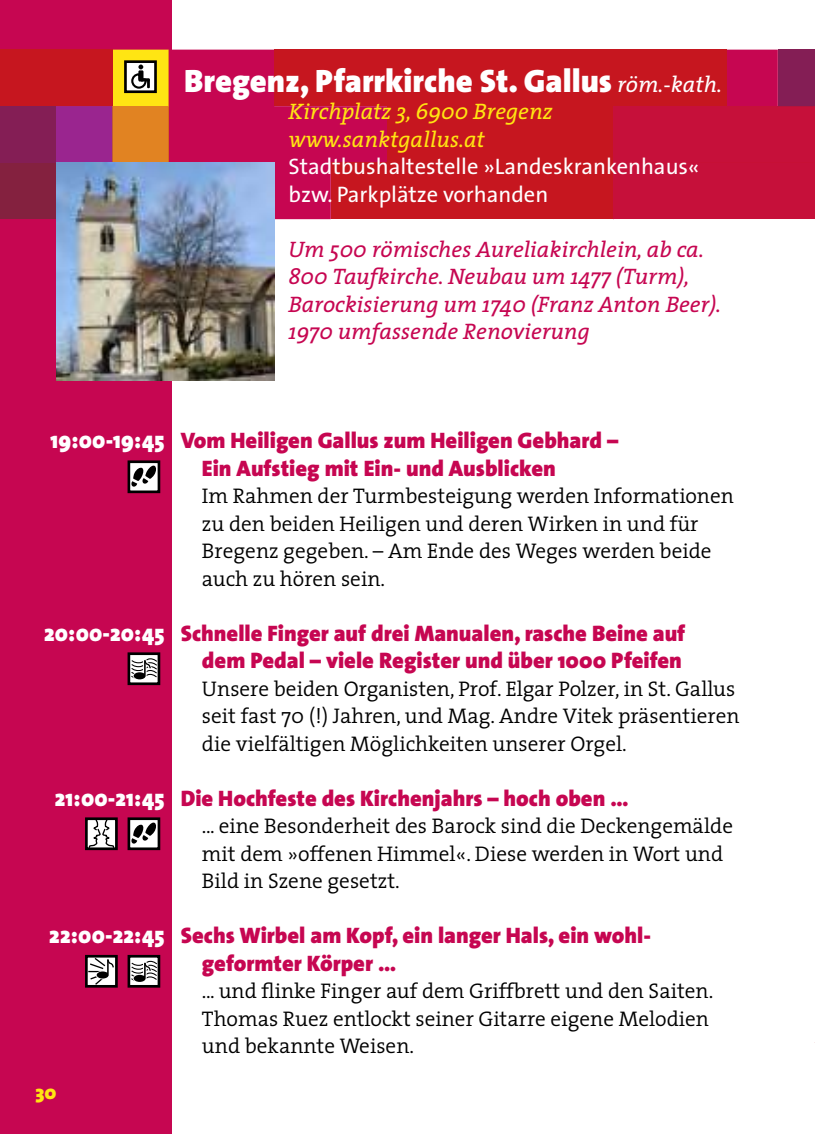
<style>
.page{position:relative;width:815px;height:1134px;background:#fff}
.page>*{position:absolute;margin:0;border:0;box-sizing:border-box;transform-origin:0 0}
.t1{font:900 32.5px "The Sans";color:#fff}
.t2{font:900 22.5px/27.5px "The Sans";color:#c60651}
.t3{font:italic 22.5px/27.5px "The Serif";color:#c60651}
.t4{font:22.5px/27.5px "The Sans";color:#fff}
.t5{font:italic 22.5px/27.5px "The Serif";color:#ffe512}
.t6{font:300 21.25px/27.5px "The Serif";color:#000}
.t7{font:900 20px "The Sans";color:#ffe512}
.s1{font-family:"The Serif";font-weight:400;font-style:italic;font-size:22.5px}
.s2{font-size:23.75px;color:#fff}
</style>
<div class="page">
<div style="left:0;top:0;width:172px;height:1134px;background:#c60651"></div>
<div style="left:129px;top:462px;width:30px;height:30px;background:#fff"></div>
<div style="left:128px;top:460px;width:32px;height:33px;border:3px solid #000"></div>
<svg style="left:131px;top:465px;width:26px;height:22px"></svg>
<div style="left:129px;top:654px;width:30px;height:30px;background:#fff"></div>
<div style="left:128px;top:652px;width:32px;height:33px;border:3px solid #000"></div>
<svg style="left:130px;top:657px;width:28px;height:23px"></svg>
<div style="left:129px;top:956px;width:30px;height:30px;background:#fff"></div>
<div style="left:128px;top:955px;width:32px;height:33px;border:3px solid #000"></div>
<svg style="left:130px;top:959px;width:28px;height:24px"></svg>
<div style="left:129px;top:819px;width:30px;height:30px;background:#fff"></div>
<div style="left:128px;top:817px;width:32px;height:33px;border:3px solid #000"></div>
<svg style="left:131px;top:822px;width:26px;height:22px"></svg>
<div style="left:85px;top:817px;width:33px;height:33px;border:3px solid #000"></div>
<svg style="left:88px;top:818px;width:27px;height:31px"></svg>
<div style="left:85px;top:955px;width:33px;height:33px;border:3px solid #000"></div>
<svg style="left:87px;top:956px;width:29px;height:30px"></svg>
<div style="left:169px;top:50px;width:609px;height:169px;background:#c60651"></div>
<div style="left:0;top:50px;width:112px;height:56px;background:#c6161f"></div>
<div style="left:274px;top:50px;width:452px;height:56px;background:#c6161f"></div>
<div style="left:387px;top:106px;width:226px;height:57px;background:#c6161f"></div>
<div style="left:331px;top:163px;width:282px;height:56px;background:#c6161f"></div>
<div style="left:613px;top:163px;width:201px;height:56px;background:#c6103a"></div>
<div style="left:613px;top:106px;width:201px;height:57px;background:#c6103a"></div>
<div style="left:0;top:163px;width:56px;height:56px;background:#84213f"></div>
<div style="left:0;top:106px;width:56px;height:57px;background:#841e55"></div>
<div style="left:778px;top:50px;width:36px;height:56px;background:#841e55"></div>
<hr style="left:814px;top:163px;width:1px;height:56px;background:#c6103a">
<hr style="left:814px;top:106px;width:1px;height:57px;background:#c6103a">
<hr style="left:814px;top:50px;width:1px;height:56px;background:#841e55">
<svg style="left:56px;top:50px;width:113px;height:113px"></svg>
<img style="left:56px;top:163px;width:218px;height:218px">
<h1 class="t1" style="left:184px;top:60px;width:539px">Bregenz, Pfarrkirche St. Gallus <span class="s1">röm.-kath.</span></h1>
<p class="t5" style="left:288px;top:98px;width:266px">Kirchplatz 3, 6900 Bregenz www.sanktgallus.at</p>
<p class="t4" style="left:288px;top:153px;width:413px">Stadtbushaltestelle »Landeskrankenhaus« bzw. Parkplätze vorhanden</p>
<p class="t3" style="left:288px;top:236px;width:434px">Um 500 römisches Aureliakirchlein, ab ca.<br>800 Taufkirche. Neubau um 1477 (Turm), Barockisierung um 1740 (Franz Anton Beer).<br>1970 umfassende Renovierung</p>
<p class="t2" style="left:202px;top:427px;width:418px;text-indent:-151px"><span class="s2">19:00-19:45</span> Vom Heiligen Gallus zum Heiligen Gebhard –<br>Ein Aufstieg mit Ein- und Ausblicken</p>
<p class="t6" style="left:202px;top:482px;width:533px">Im Rahmen der Turmbesteigung werden Informationen zu den beiden Heiligen und deren Wirken in und für Bregenz gegeben. – Am Ende des Weges werden beide auch zu hören sein.</p>
<p class="t2" style="left:44px;top:619px;width:643px;text-align:right"><span class="s2">20:00-20:45</span> Schnelle Finger auf drei Manualen, rasche Beine auf dem Pedal – viele Register und über 1000 Pfeifen</p>
<p class="t6" style="left:202px;top:675px;width:539px">Unsere beiden Organisten, Prof. Elgar Polzer, in St. Gallus seit fast 70 (!) Jahren, und Mag. Andre Vitek präsentieren die vielfältigen Möglichkeiten unserer Orgel.</p>
<p class="t2" style="left:55px;top:784px;width:575px"><span class="s2">21:00-21:45</span> Die Hochfeste des Kirchenjahrs – hoch oben …</p>
<p class="t6" style="left:202px;top:812px;width:533px">... eine Besonderheit des Barock sind die Deckengemälde mit dem »offenen Himmel«. Diese werden in Wort und<br>Bild in Szene gesetzt.</p>
<p class="t2" style="left:202px;top:922px;width:450px;text-indent:-153px"><span class="s2">22:00-22:45</span> Sechs Wirbel am Kopf, ein langer Hals, ein wohl&shy;geformter Körper …</p>
<p class="t6" style="left:202px;top:977px;width:513px">... und flinke Finger auf dem Griffbrett und den Saiten.<br>Thomas Ruez entlockt seiner Gitarre eigene Melodien und bekannte Weisen.</p>
<p class="t7" style="left:35px;top:1080px;width:23px">30</p>
</div>
